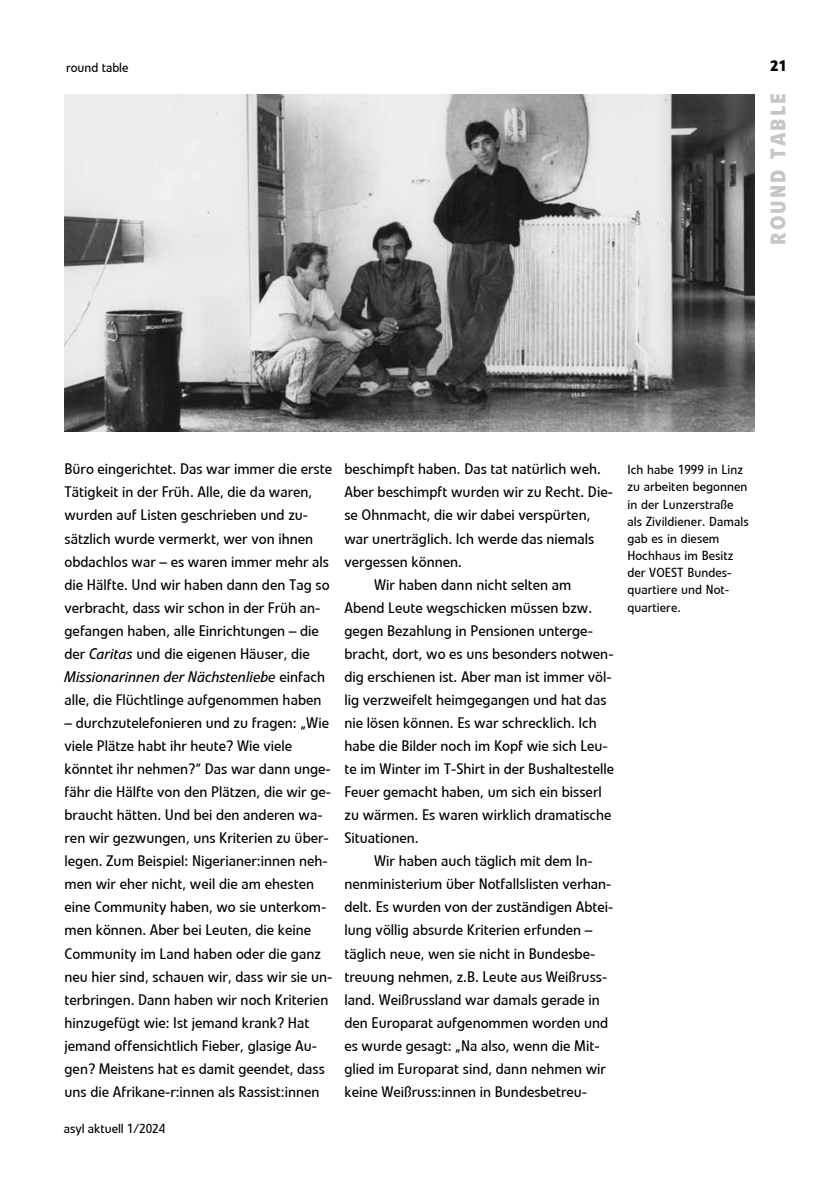
<style>
.page{position:relative;width:819px;height:1191px;background:#fff}
.page>*{position:absolute;margin:0;border:0;box-sizing:border-box;transform-origin:0 0}
.t1{font:700 21px "Linotype Veto";letter-spacing:.1em;color:#c6c6c6}
.t2{font:15.22px/23.1px "Linotype Veto";color:#000}
.t3{font:700 15.22px "Linotype Veto";color:#000}
.t4{font:13.12px/17.2px "Linotype Veto";letter-spacing:.005em;color:#000}
.s1{font-style:italic}
</style>
<div class="page">
<img style="left:64px;top:94px;width:690px;height:338px">
<p class="t4" style="left:66px;top:59px;width:64px">round table</p>
<p class="t3" style="left:770px;top:56px;width:18px">21</p>
<h1 class="t1" style="left:765px;top:245px;width:153px;rotate:-90deg">ROUND TABLE</h1>
<p class="t2" style="left:64px;top:457px;width:269px">Büro eingerichtet. Das war immer die erste Tätigkeit in der Früh. Alle, die da waren, wurden auf Listen geschrieben und zu&shy;sätzlich wurde vermerkt, wer von ihnen obdachlos war – es waren immer mehr als die Hälfte. Und wir haben dann den Tag so verbracht, dass wir schon in der Früh an&shy;gefangen haben, alle Einrichtungen – die der <span class="s1">Caritas</span> und die eigenen Häuser, die <span class="s1">Missionarinnen der Nächstenliebe</span> einfach alle, die Flüchtlinge aufgenommen haben</p>
<p class="t2" style="left:64px;top:711px;width:269px">– durchzutelefonieren und zu fragen: „Wie viele Plätze habt ihr heute? Wie viele könntet ihr nehmen?“ Das war dann unge&shy;fähr die Hälfte von den Plätzen, die wir ge&shy;braucht hätten. Und bei den anderen wa&shy;ren wir gezwungen, uns Kriterien zu über&shy;legen. Zum Beispiel: Nigerianer:innen neh&shy;men wir eher nicht, weil die am ehesten eine Community haben, wo sie unterkom&shy;men können. Aber bei Leuten, die keine Community im Land haben oder die ganz neu hier sind, schauen wir, dass wir sie un&shy;terbringen. Dann haben wir noch Kriterien hinzugefügt wie: Ist jemand krank? Hat jemand offensichtlich Fieber, glasige Au&shy;gen? Meistens hat es damit geendet, dass uns die Afrikane-r:innen als Rassist:innen</p>
<p class="t4" style="left:64px;top:1120px;width:103px">asyl aktuell 1/2024</p>
<p class="t2" style="left:344px;top:457px;width:258px">beschimpft haben. Das tat natürlich weh.</p>
<p class="t2" style="left:344px;top:481px;width:270px">Aber beschimpft wurden wir zu Recht. Die-</p>
<p class="t2" style="left:344px;top:504px;width:247px">se Ohnmacht, die wir dabei verspürten,</p>
<p class="t2" style="left:344px;top:527px;width:251px">war unerträglich. Ich werde das niemals</p>
<p class="t2" style="left:344px;top:550px;width:119px">vergessen können.</p>
<p class="t2" style="left:374px;top:573px;width:199px">Wir haben dann nicht selten am</p>
<p class="t2" style="left:344px;top:596px;width:249px">Abend Leute wegschicken müssen bzw.</p>
<p class="t2" style="left:344px;top:619px;width:250px">gegen Bezahlung in Pensionen unterge-</p>
<p class="t2" style="left:344px;top:642px;width:270px">bracht, dort, wo es uns besonders notwen-</p>
<p class="t2" style="left:344px;top:665px;width:269px">dig erschienen ist. Aber man ist immer völ-</p>
<p class="t2" style="left:344px;top:688px;width:263px">lig verzweifelt heimgegangen und hat das</p>
<p class="t2" style="left:344px;top:711px;width:254px">nie lösen können. Es war schrecklich. Ich</p>
<p class="t2" style="left:344px;top:734px;width:265px">habe die Bilder noch im Kopf wie sich Leu-</p>
<p class="t2" style="left:344px;top:757px;width:271px">te im Winter im T-Shirt in der Bushaltestelle</p>
<p class="t2" style="left:344px;top:780px;width:259px">Feuer gemacht haben, um sich ein bisserl</p>
<p class="t2" style="left:344px;top:803px;width:269px">zu wärmen. Es waren wirklich dramatische</p>
<p class="t2" style="left:344px;top:826px;width:76px">Situationen.</p>
<p class="t2" style="left:374px;top:849px;width:220px">Wir haben auch täglich mit dem In-</p>
<p class="t2" style="left:344px;top:872px;width:268px">nenministerium über Notfallslisten verhan-</p>
<p class="t2" style="left:344px;top:895px;width:270px">delt. Es wurden von der zuständigen Abtei-</p>
<p class="t2" style="left:344px;top:918px;width:249px">lung völlig absurde Kriterien erfunden –</p>
<p class="t2" style="left:344px;top:941px;width:252px">täglich neue, wen sie nicht in Bundesbe-</p>
<p class="t2" style="left:344px;top:965px;width:264px">treuung nehmen, z.B. Leute aus Weißruss-</p>
<p class="t2" style="left:344px;top:988px;width:257px">land. Weißrussland war damals gerade in</p>
<p class="t2" style="left:344px;top:1011px;width:265px">den Europarat aufgenommen worden und</p>
<p class="t2" style="left:344px;top:1034px;width:256px">es wurde gesagt: „Na also, wenn die Mit-</p>
<p class="t2" style="left:344px;top:1057px;width:263px">glied im Europarat sind, dann nehmen wir</p>
<p class="t2" style="left:344px;top:1080px;width:244px">keine Weißruss:innen in Bundesbetreu-</p>
<p class="t4" style="left:627px;top:461px;width:123px">Ich habe 1999 in Linz zu arbeiten begonnen in der Lunzerstraße als Zivildiener. Damals gab es in diesem<br>Hochhaus im Besitz der VOEST Bundes&shy;quartiere und Not&shy;quartiere.</p>
</div>
